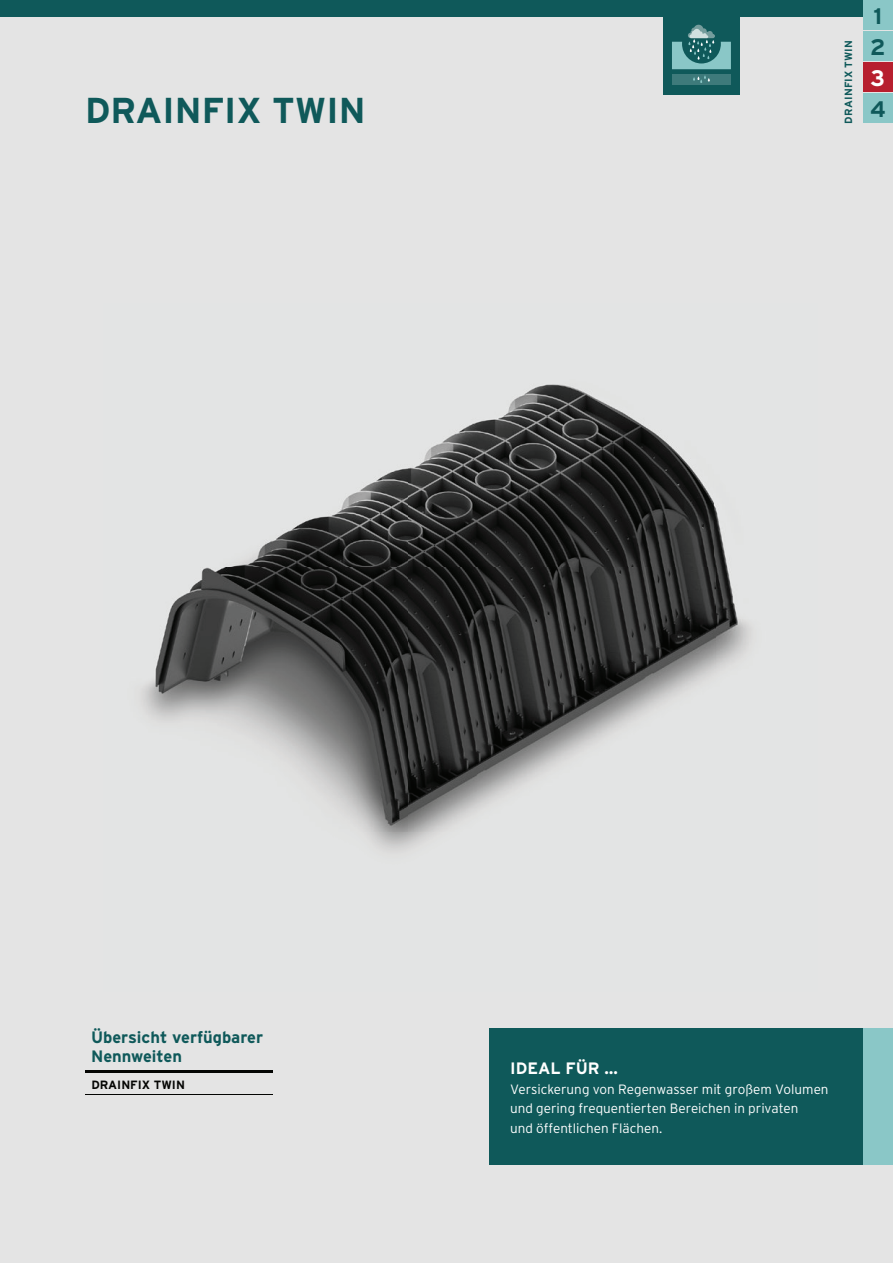
<style>
.page{position:relative;width:893px;height:1263px;background:#e4e4e4}
.page>*{position:absolute;margin:0;border:0;box-sizing:border-box;transform-origin:0 0}
.t1{font:700 36px "Interstate";color:#0f595a}
.t2{font:700 22.5px "Interstate";color:#0f595a}
.t3{font:700 22.5px "Interstate";color:#fff}
.t4{font:700 22.5px "Interstate";color:#0e595a}
.t5{font:700 16.5px/19.5px "Interstate";color:#0f595a}
.t6{font:700 16.5px "Interstate";color:#fff}
.t7{font:300 13.5px/19.5px "Interstate";color:#fff}
.t8{font:700 12px "Interstate";color:#040503}
.t9{font:700 10.5px "Interstate";letter-spacing:.01em;color:#0f595a}
</style>
<div class="page">
<img style="left:141px;top:384px;width:610px;height:468px">
<hr style="left:85px;top:1070px;width:187px;height:3px;background:#040503">
<hr style="left:85px;top:1095px;width:187px;height:1px;background:#040503">
<div style="left:489px;top:1029px;width:399px;height:136px;background:#0f595a"></div>
<div style="left:863px;top:1029px;width:30px;height:136px;background:#8ac7c7"></div>
<div style="left:0;top:0;width:893px;height:17px;background:#0f595a"></div>
<div style="left:863px;top:0;width:30px;height:30px;background:#8ac7c7"></div>
<div style="left:863px;top:31px;width:30px;height:30px;background:#8ac7c7"></div>
<div style="left:863px;top:62px;width:30px;height:30px;background:#b71f2e"></div>
<div style="left:863px;top:93px;width:30px;height:30px;background:#8ac7c7"></div>
<div style="left:663px;top:16px;width:77px;height:78px;background:#0f595a"></div>
<div style="left:672px;top:74px;width:59px;height:11px;background:#3e7a7b"></div>
<svg style="left:693px;top:75px;width:17px;height:8px"></svg>
<svg style="left:672px;top:25px;width:59px;height:44px"></svg>
<h1 class="t1" style="left:85px;top:96px;width:282px">DRAINFIX TWIN</h1>
<p class="t9" style="left:845px;top:124px;width:85px;rotate:-90deg">DRAINFIX TWIN</p>
<h2 class="t2" style="left:873px;top:7px;width:10px">1</h2>
<h2 class="t2" style="left:870px;top:38px;width:17px">2</h2>
<h2 class="t3" style="left:870px;top:69px;width:16px">3</h2>
<h2 class="t4" style="left:870px;top:100px;width:17px">4</h2>
<p class="t5" style="left:91px;top:1028px;width:174px">Übersicht verfügbarer<br>Nennweiten</p>
<p class="t8" style="left:91px;top:1080px;width:95px">DRAINFIX TWIN</p>
<p class="t6" style="left:510px;top:1062px;width:109px">IDEAL FÜR …</p>
<p class="t7" style="left:510px;top:1080px;width:320px">Versickerung von Regenwasser mit großem Volumen und gering frequentierten Bereichen in privaten<br>und öffentlichen Flächen.</p>
</div>
